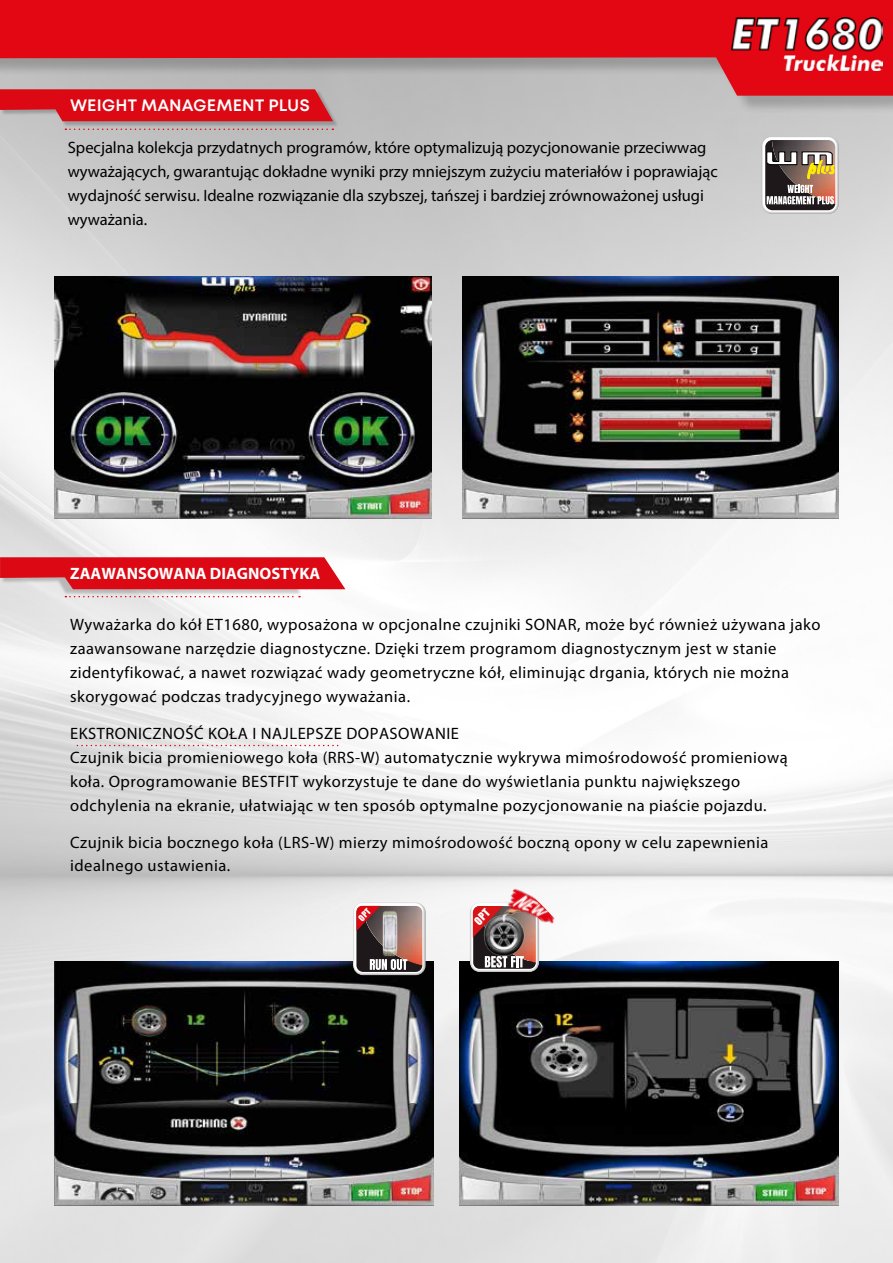
<style>
.page{position:relative;width:893px;height:1263px;background:#fff}
.page>*{position:absolute;margin:0;border:0;box-sizing:border-box;transform-origin:0 0}
.t1{font:16.5px/24px "Myriad Pro";letter-spacing:.03em;color:#000}
.t2{font:16.5px/24px "Myriad Pro";color:#000}
.t3{font:700 16.5px "Myriad Pro";color:#fff}
.t4{font:16.5px "Mont Blanc Var";color:#fff}
</style>
<div class="page">
<img style="left:0;top:114px;width:893px;height:1149px">
<div style="left:0;top:0;width:893px;height:114px;background:#000;opacity:.2"></div>
<svg style="left:0;top:0;width:893px;height:96px;background:#d24048"></svg>
<img style="left:731px;top:17px;width:151px;height:53px">
<img style="left:54px;top:277px;width:377px;height:242px">
<img style="left:463px;top:277px;width:376px;height:242px">
<img style="left:54px;top:962px;width:380px;height:244px">
<img style="left:459px;top:962px;width:380px;height:243px">
<svg style="left:353px;top:902px;width:73px;height:73px"></svg>
<svg style="left:470px;top:903px;width:69px;height:69px"></svg>
<img style="left:501px;top:883px;width:55px;height:55px">
<svg style="left:762px;top:136px;width:77px;height:78px"></svg>
<svg style="left:763px;top:138px;width:74px;height:74px"></svg>
<svg style="left:77px;top:745px;width:263px;height:1px"></svg>
<svg style="left:65px;top:129px;width:268px;height:1px"></svg>
<div style="left:1px;top:558px;width:300px;height:37px;background:#000;opacity:.2"></div>
<svg style="left:0;top:557px;width:345px;height:32px;background:#dc1f2a"></svg>
<svg style="left:65px;top:596px;width:235px;height:1px"></svg>
<div style="left:1px;top:90px;width:337px;height:37px;background:#000;opacity:.2"></div>
<svg style="left:0;top:89px;width:333px;height:32px;background:#d81924"></svg>
<svg style="left:355px;top:904px;width:69px;height:70px;background:#91726f"></svg>
<svg style="left:472px;top:904px;width:65px;height:66px;background:#8e6462"></svg>
<p class="t4" style="left:70px;top:95px;width:241px">WEIGHT MANAGEMENT PLUS</p>
<p class="t2" style="left:68px;top:135px;width:651px">Specjalna kolekcja przydatnych programów, które optymalizują pozycjonowanie przeciwwag wyważających, gwarantując dokładne wyniki przy mniejszym zużyciu materiałów i poprawiając wydajność serwisu. Idealne rozwiązanie dla szybszej, tańszej i bardziej zrównoważonej usługi wyważania.</p>
<p class="t3" style="left:70px;top:562px;width:252px">ZAAWANSOWANA DIAGNOSTYKA</p>
<p class="t1" style="left:70px;top:612px;width:752px">Wyważarka do kół ET1680, wyposażona w opcjonalne czujniki SONAR, może być również używana jako zaawansowane narzędzie diagnostyczne. Dzięki trzem programom diagnostycznym jest w stanie zidentyfikować, a nawet rozwiązać wady geometryczne kół, eliminując drgania, których nie można skorygować podczas tradycyjnego wyważania.</p>
<p class="t1" style="left:70px;top:721px;width:719px">EKSTRONICZNOŚĆ KOŁA I NAJLEPSZE DOPASOWANIE<br>Czujnik bicia promieniowego koła (RRS-W) automatycznie wykrywa mimośrodowość promieniową koła. Oprogramowanie BESTFIT wykorzystuje te dane do wyświetlania punktu największego odchylenia na ekranie, ułatwiając w ten sposób optymalne pozycjonowanie na piaście pojazdu.</p>
<p class="t1" style="left:70px;top:830px;width:700px">Czujnik bicia bocznego koła (LRS-W) mierzy mimośrodowość boczną opony w celu zapewnienia idealnego ustawienia.</p>
</div>
